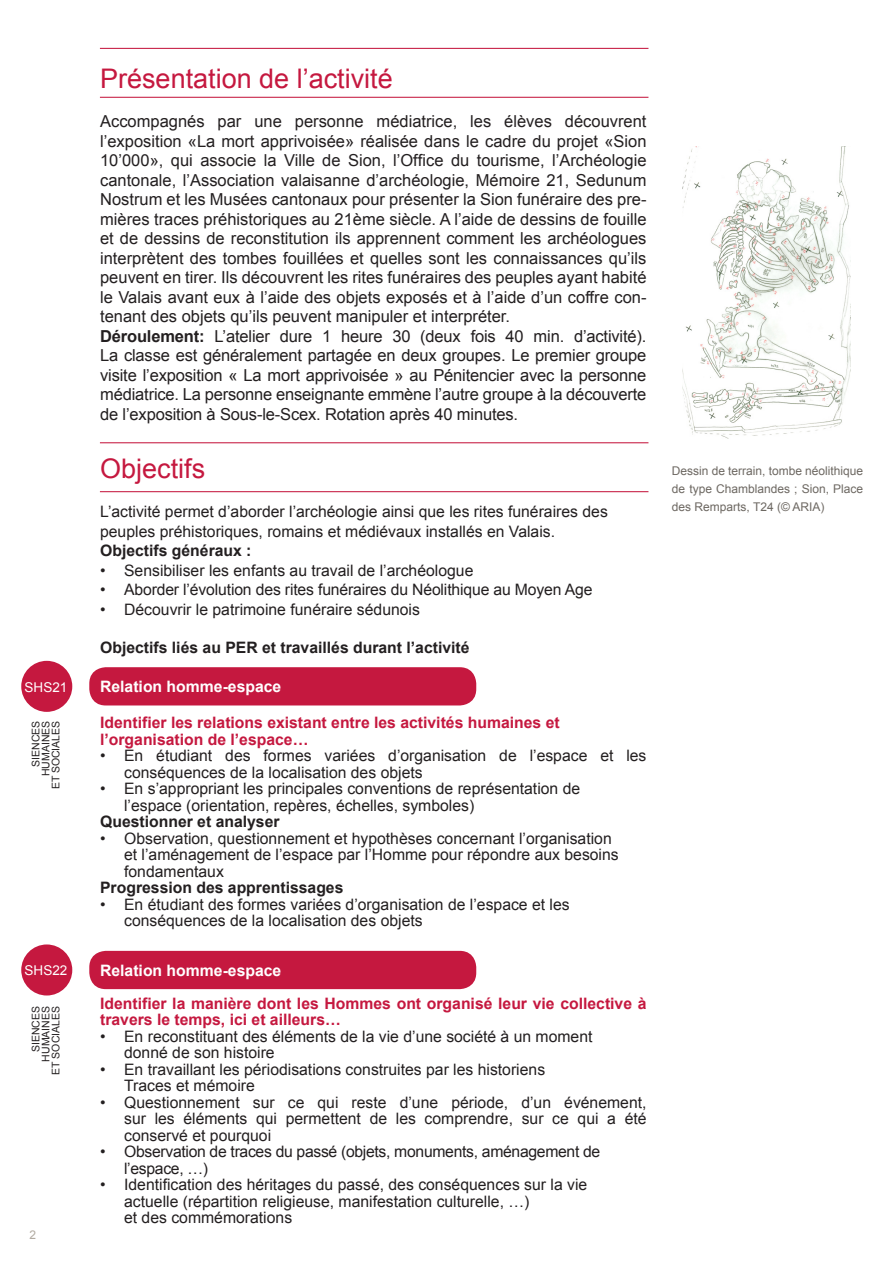
<style>
.page{position:relative;width:893px;height:1263px;background:#fff}
.page>*{position:absolute;margin:0;border:0;box-sizing:border-box;transform-origin:0 0}
.TITRE_HISTOIRE{font:27px "Arial";color:#c5183f}
.TITRE_HISTOIRE-2{font:16.5px/19.5px "Arial";letter-spacing:-.005em;color:#231f20;text-align:justify}
.TITRE_HISTOIRE_TDM{font:15.75px/16.5px "Arial";color:#231f20}
.t1{font:700 15.75px/16.5px "Arial";color:#c5183f}
.t2{font:700 15.75px "Arial";color:#231f20}
.TITRE_HISTOIRE_TDM-2{font:15.75px/16.5px "Arial";letter-spacing:-.02em;color:#231f20}
.t3{font:700 15.75px "Arial";color:#fff}
.t4{font:13.5px "Arial";color:#fff}
.LEGENDE{font:12px/18px "Arial";color:#6d6862;text-align:justify}
.t5{font:12px "Arial";color:#b2aba2}
.TEXTE_SOMMAIRE{font:10.5px "Arial";color:#231f20}
.s1{font-weight:700}
</style>
<div class="page">
<div style="left:89px;top:667px;width:387px;height:38px;background:#c5183f;border-radius:16px"></div>
<div style="left:21px;top:661px;width:51px;height:51px;background:#c5183f;border-radius:50%"></div>
<div style="left:89px;top:951px;width:387px;height:38px;background:#c5183f;border-radius:16px"></div>
<div style="left:21px;top:944px;width:51px;height:51px;background:#c5183f;border-radius:50%"></div>
<hr style="left:100px;top:48px;width:548px;height:1px;background:#c5183f">
<hr style="left:100px;top:97px;width:548px;height:1px;background:#c5183f">
<hr style="left:100px;top:442px;width:548px;height:1px;background:#c5183f">
<hr style="left:100px;top:491px;width:548px;height:1px;background:#c5183f">
<img style="left:683px;top:146px;width:168px;height:293px">
<p class="t4" style="left:25px;top:678px;width:44px">SHS21</p>
<p class="TEXTE_SOMMAIRE" style="left:29px;top:767px;width:48px;rotate:-90deg">SIENCES</p>
<p class="TEXTE_SOMMAIRE" style="left:39px;top:776px;width:57px;rotate:-90deg">HUMAINES</p>
<p class="TEXTE_SOMMAIRE" style="left:49px;top:789px;width:70px;rotate:-90deg">ET SOCIALES</p>
<p class="t4" style="left:25px;top:962px;width:44px">SHS22</p>
<p class="TEXTE_SOMMAIRE" style="left:29px;top:1052px;width:48px;rotate:-90deg">SIENCES</p>
<p class="TEXTE_SOMMAIRE" style="left:39px;top:1061px;width:57px;rotate:-90deg">HUMAINES</p>
<p class="TEXTE_SOMMAIRE" style="left:49px;top:1075px;width:70px;rotate:-90deg">ET SOCIALES</p>
<p class="t5" style="left:29px;top:1227px;width:8px">2</p>
<p class="TITRE_HISTOIRE" style="left:100px;top:61px;width:294px">Présentation de l’activité</p>
<p class="TITRE_HISTOIRE-2" style="left:100px;top:112px;width:548px">Accompagnés par une personne médiatrice, les élèves découvrent l’exposition «La mort apprivoisée» réalisée dans le cadre du projet «Sion 10’000», qui associe la Ville de Sion, l’Office du tourisme, l’Archéologie cantonale, l’Association valaisanne d’archéologie, Mémoire 21, Sedunum Nostrum et les Musées cantonaux pour présenter la Sion funéraire des pre&shy;mières traces préhistoriques au 21ème siècle. A l’aide de dessins de fouille et de dessins de reconstitution ils apprennent comment les archéologues interprètent des tombes fouillées et quelles sont les connaissances qu’ils peuvent en tirer. Ils découvrent les rites funéraires des peuples ayant habité le Valais avant eux à l’aide des objets exposés et à l’aide d’un coffre con&shy;tenant des objets qu’ils peuvent manipuler et interpréter.</p>
<p class="TITRE_HISTOIRE-2" style="left:100px;top:327px;width:548px"><span class="s1">Déroulement:</span> L’atelier dure 1 heure 30 (deux fois 40 min. d’activité).<br>La classe est généralement partagée en deux groupes. Le premier groupe visite l’exposition « La mort apprivoisée » au Pénitencier avec la personne médiatrice. La personne enseignante emmène l’autre groupe à la découverte de l’exposition à Sous-le-Scex. Rotation après 40 minutes.</p>
<p class="TITRE_HISTOIRE" style="left:100px;top:451px;width:107px">Objectifs</p>
<p class="TITRE_HISTOIRE_TDM" style="left:100px;top:502px;width:509px;line-height:19.5px">L’activité permet d’aborder l’archéologie ainsi que les rites funéraires des peuples préhistoriques, romains et médiévaux installés en Valais.<br><span class="s1">Objectifs généraux :</span></p>
<p class="TITRE_HISTOIRE_TDM" style="left:100px;top:562px;width:375px">• Sensibiliser les enfants au travail de l’archéologue</p>
<p class="TITRE_HISTOIRE_TDM" style="left:100px;top:582px;width:494px">• Aborder l’évolution des rites funéraires du Néolithique au Moyen Age</p>
<p class="TITRE_HISTOIRE_TDM" style="left:100px;top:601px;width:321px">• Découvrir le patrimoine funéraire sédunois</p>
<p class="t2" style="left:100px;top:637px;width:371px">Objectifs liés au PER et travaillés durant l’activité</p>
<p class="t3" style="left:100px;top:676px;width:183px">Relation homme-espace</p>
<p class="t1" style="left:100px;top:715px;width:461px">Identifier les relations existant entre les activités humaines et l’organisation de l’espace…</p>
<p class="TITRE_HISTOIRE_TDM" style="left:124px;top:747px;width:524px;text-indent:-24px">• En étudiant des formes variées d’organisation de l’espace et les conséquences de la localisation des objets</p>
<p class="TITRE_HISTOIRE_TDM" style="left:124px;top:780px;width:458px;text-indent:-24px">• En s’appropriant les principales conventions de représentation de l’espace (orientation, repères, échelles, symboles)</p>
<p class="t2" style="left:100px;top:811px;width:181px">Questionner et analyser</p>
<p class="TITRE_HISTOIRE_TDM" style="left:124px;top:830px;width:496px;text-indent:-24px">• Observation, questionnement et hypothèses concernant l’organisation et l’aménagement de l’espace par l’Homme pour répondre aux besoins fondamentaux</p>
<p class="t2" style="left:100px;top:877px;width:245px">Progression des apprentissages</p>
<p class="TITRE_HISTOIRE_TDM" style="left:124px;top:896px;width:447px;text-indent:-24px">• En étudiant des formes variées d’organisation de l’espace et les conséquences de la localisation des objets</p>
<p class="t3" style="left:100px;top:959px;width:183px">Relation homme-espace</p>
<p class="t1" style="left:100px;top:995px;width:548px">Identifier la manière dont les Hommes ont organisé leur vie collective à travers le temps, ici et ailleurs…</p>
<p class="TITRE_HISTOIRE_TDM" style="left:100px;top:1028px;width:494px">• En reconstituant des éléments de la vie d’une société à un moment</p>
<p class="TITRE_HISTOIRE_TDM" style="left:124px;top:1044px;width:152px">donné de son histoire</p>
<p class="TITRE_HISTOIRE_TDM" style="left:100px;top:1061px;width:447px">• En travaillant les périodisations construites par les historiens</p>
<p class="TITRE_HISTOIRE_TDM" style="left:124px;top:1077px;width:132px">Traces et mémoire</p>
<p class="TITRE_HISTOIRE_TDM" style="left:124px;top:1094px;width:524px;text-align:justify;text-indent:-24px">• Questionnement sur ce qui reste d’une période, d’un événement, sur les éléments qui permettent de les comprendre, sur ce qui a été conservé et pourquoi</p>
<p class="TITRE_HISTOIRE_TDM-2" style="left:124px;top:1143px;width:478px;text-indent:-24px">• Observation de traces du passé (objets, monuments, aménagement de l’espace, …)</p>
<p class="TITRE_HISTOIRE_TDM" style="left:124px;top:1176px;width:465px;text-indent:-24px">• Identification des héritages du passé, des conséquences sur la vie actuelle (répartition religieuse, manifestation culturelle, …)</p>
<p class="TITRE_HISTOIRE_TDM" style="left:124px;top:1209px;width:170px">et des commémorations</p>
<p class="LEGENDE" style="left:672px;top:462px;width:193px">Dessin de terrain, tombe néolithique de type Chamblandes ; Sion, Place des Remparts, T24 (© ARIA)</p>
</div>
